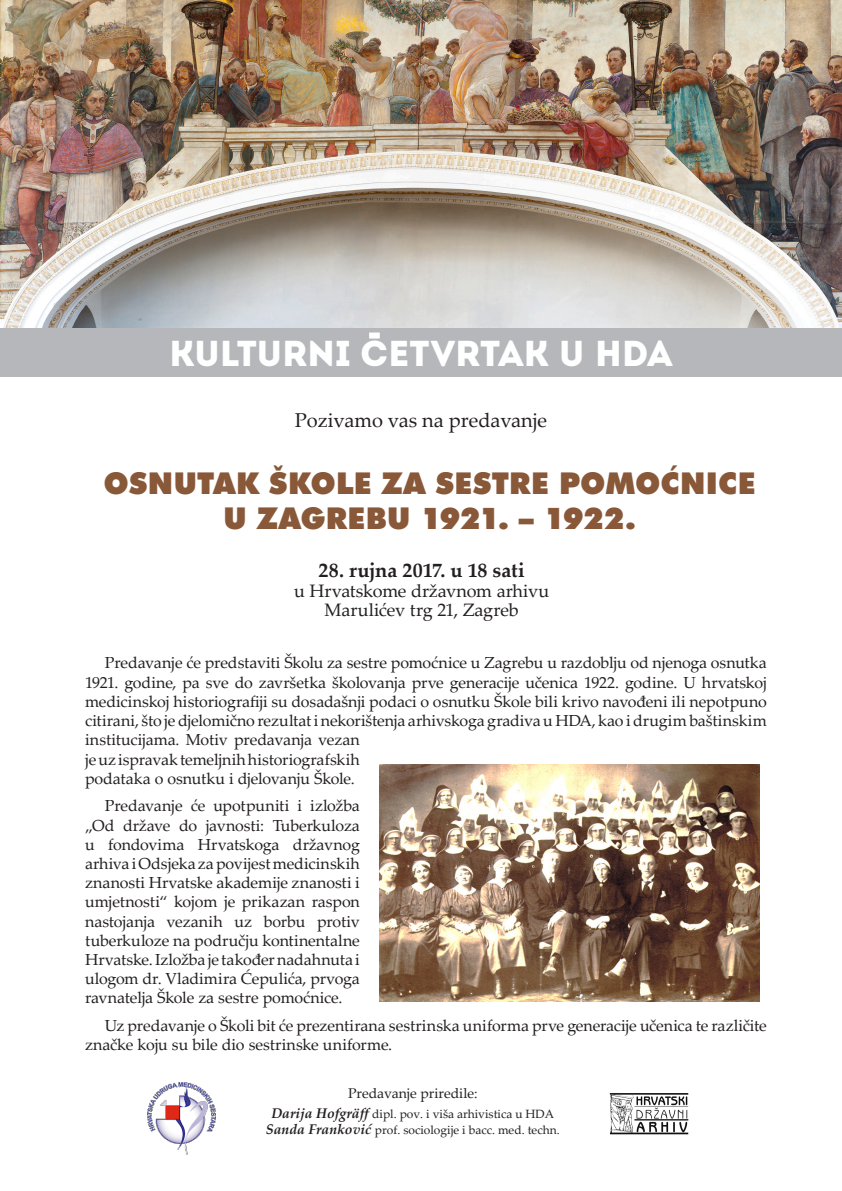
<style>
.page{position:relative;width:842px;height:1191px;background:#fff}
.page>*{position:absolute;margin:0;border:0;box-sizing:border-box;transform-origin:0 0}
.t1{font:36px "Intro";letter-spacing:-.01em;color:#fff}
.t2{font:900 30px "Futura BT";letter-spacing:.005em;color:#885838}
.t3{font:20px "Palatino Linotype";color:#231f20}
.t4{font:700 20px "Palatino Linotype";color:#231f20}
.t5{font:18px "Palatino Linotype";letter-spacing:-.01em;color:#231f20}
.t6{font:16px/19.2px "Palatino Linotype";letter-spacing:-.01em;color:#231f20}
.t7{font:14px "Palatino Linotype";color:#231f20}
.t8{font:12px "Palatino Linotype";color:#231f20}
.s1{font-weight:700;font-style:italic;font-size:14px}
</style>
<div class="page">
<div style="left:0;top:304px;width:842px;height:73px;background:#b6b7bb"></div>
<img style="left:0;top:0;width:842px;height:327px">
<div style="left:369px;top:332px;width:11px;height:6px;background:#fff"></div>
<img style="left:380px;top:764px;width:380px;height:237px">
<img style="left:609px;top:1093px;width:80px;height:41px">
<img style="left:148px;top:1082px;width:68px;height:73px">
<p class="t1" style="left:169px;top:332px;width:505px">KULTURNI CETVRTAK U HDA</p>
<p class="t3" style="left:295px;top:406px;width:254px">Pozivamo vas na predavanje</p>
<p class="t2" style="left:104px;top:465px;width:653px">OSNUTAK ŠKOLE ZA SESTRE POMOĆNICE</p>
<p class="t2" style="left:223px;top:500px;width:414px">U ZAGREBU 1921. – 1922.</p>
<p class="t4" style="left:319px;top:556px;width:208px">28. rujna 2017. u 18 sati</p>
<p class="t5" style="left:294px;top:578px;width:257px">u Hrvatskome državnom arhivu</p>
<p class="t5" style="left:325px;top:597px;width:196px">Marulićev trg 21, Zagreb</p>
<p class="t6" style="left:85px;top:653px;width:683px;text-indent:20px">Predavanje će predstaviti Školu za sestre pomoćnice u Zagrebu u razdoblju od njenoga osnutka 1921. godine, pa sve do završetka školovanja prve generacije učenica 1922. godine. U hrvatskoj medicinskoj historiografiji su dosadašnji podaci o osnutku Škole bili krivo navođeni ili nepotpuno citirani, što je djelomično rezultat i nekorištenja arhivskoga gradiva u HDA, kao i drugim baštinskim institucijama. Motiv predavanja vezan<br>je uz ispravak temeljnih historiografskih<br>podataka o osnutku i djelovanju Škole.</p>
<p class="t6" style="left:85px;top:795px;width:276px;text-align:justify;text-indent:20px">Predavanje će upotpuniti i izložba „Od države do javnosti: Tuberkuloza u fondovima Hrvatskoga državnog arhiva i Odsjeka za povijest medicinskih znanosti Hrvatske akademije znanosti i umjetnosti“ kojom je prikazan raspon nastojanja vezanih uz borbu protiv tuberkuloze na području kontinentalne Hrvatske. Izložba je također nadahnuta i ulogom dr. Vladimira Ćepulića, prvoga ravnatelja Škole za sestre pomoćnice.</p>
<p class="t6" style="left:85px;top:1015px;width:683px;text-indent:20px">Uz predavanje o Školi bit će prezentirana sestrinska uniforma prve generacije učenica te različite značke koju su bile dio sestrinske uniforme.</p>
<p class="t7" style="left:348px;top:1083px;width:131px">Predavanje priredile:</p>
<p class="t8" style="left:271px;top:1105px;width:284px"><span class="s1">Darija Hofgräff</span> dipl. pov. i viša arhivistica u HDA</p>
<p class="t8" style="left:266px;top:1121px;width:295px"><span class="s1">Sanda Franković</span> prof. sociologije i bacc. med. techn.</p>
</div>
